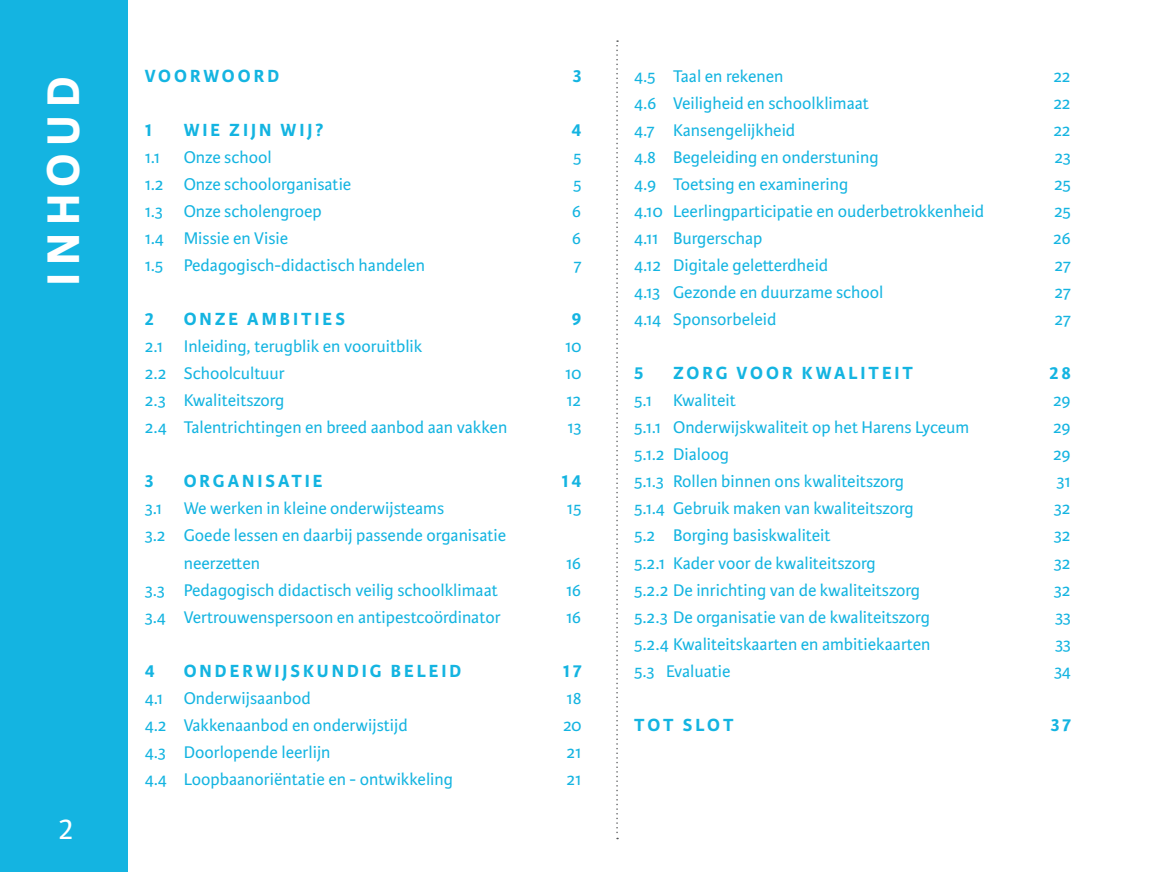
<style>
.page{position:relative;width:1149px;height:872px;background:#fff}
.page>*{position:absolute;margin:0;border:0;box-sizing:border-box;transform-origin:0 0}
.kop{font:700 48.75px "Karmina Sans";letter-spacing:.155em;color:#fff}
.kop-2{font:30.75px "Karmina Sans";color:#fff}
.kop-3{font:700 18.75px "Karmina Sans";letter-spacing:.155em;color:#14b4e1}
.body{font:18px "Karmina Sans";color:#14b4e1}
</style>
<div class="page">
<div style="left:0;top:0;width:128px;height:872px;background:#14b4e1"></div>
<svg style="left:616px;top:40px;width:2px;height:799px"></svg>
<p class="kop" style="left:35px;top:286px;width:211px;rotate:-90deg">INHOUD</p>
<p class="kop-2" style="left:59px;top:811px;width:16px">2</p>
<p class="kop-3" style="left:145px;top:65px;width:136px">VOORWOORD</p>
<p class="kop-3" style="left:572px;top:65px;width:10px">3</p>
<p class="kop-3" style="left:145px;top:119px;width:9px">1</p>
<p class="kop-3" style="left:184px;top:119px;width:141px">WIE ZIJN WIJ?</p>
<p class="kop-3" style="left:571px;top:119px;width:11px">4</p>
<p class="body" style="left:145px;top:147px;width:17px">1.1</p>
<p class="body" style="left:184px;top:147px;width:89px">Onze school</p>
<p class="body" style="left:573px;top:147px;width:10px">5</p>
<p class="body" style="left:145px;top:174px;width:208px">1.2 Onze schoolorganisatie</p>
<p class="body" style="left:573px;top:174px;width:10px">5</p>
<p class="body" style="left:145px;top:201px;width:178px">1.3 Onze scholengroep</p>
<p class="body" style="left:572px;top:201px;width:11px">6</p>
<p class="body" style="left:145px;top:228px;width:145px">1.4 Missie en Visie</p>
<p class="body" style="left:572px;top:228px;width:11px">6</p>
<p class="body" style="left:145px;top:255px;width:282px">1.5 Pedagogisch-didactisch handelen</p>
<p class="body" style="left:573px;top:255px;width:10px">7</p>
<p class="kop-3" style="left:145px;top:308px;width:11px">2</p>
<p class="kop-3" style="left:184px;top:308px;width:163px">ONZE AMBITIES</p>
<p class="kop-3" style="left:571px;top:308px;width:11px">9</p>
<p class="body" style="left:145px;top:336px;width:279px">2.1 Inleiding, terugblik en vooruitblik</p>
<p class="body" style="left:565px;top:336px;width:18px">10</p>
<p class="body" style="left:145px;top:363px;width:142px">2.2 Schoolcultuur</p>
<p class="body" style="left:565px;top:363px;width:18px">10</p>
<p class="body" style="left:145px;top:390px;width:141px">2.3 Kwaliteitszorg</p>
<p class="body" style="left:566px;top:390px;width:17px">12</p>
<p class="body" style="left:145px;top:417px;width:364px">2.4 Talentrichtingen en breed aanbod aan vakken</p>
<p class="body" style="left:567px;top:417px;width:16px">13</p>
<p class="kop-3" style="left:145px;top:470px;width:10px">3</p>
<p class="kop-3" style="left:184px;top:470px;width:140px">ORGANISATIE</p>
<p class="kop-3" style="left:561px;top:470px;width:21px">14</p>
<p class="body" style="left:145px;top:498px;width:301px">3.1 We werken in kleine onderwijsteams</p>
<p class="body" style="left:566px;top:498px;width:16px">15</p>
<p class="body" style="left:145px;top:525px;width:363px">3.2 Goede lessen en daarbij passende organisatie</p>
<p class="body" style="left:184px;top:552px;width:78px">neerzetten</p>
<p class="body" style="left:566px;top:552px;width:17px">16</p>
<p class="body" style="left:145px;top:579px;width:354px">3.3 Pedagogisch didactisch veilig schoolklimaat</p>
<p class="body" style="left:566px;top:579px;width:17px">16</p>
<p class="body" style="left:145px;top:606px;width:357px">3.4 Vertrouwenspersoon en antipestcoördinator</p>
<p class="body" style="left:566px;top:606px;width:17px">16</p>
<p class="kop-3" style="left:145px;top:659px;width:11px">4</p>
<p class="kop-3" style="left:184px;top:659px;width:279px">ONDERWIJSKUNDIG BELEID</p>
<p class="kop-3" style="left:563px;top:659px;width:20px">17</p>
<p class="body" style="left:145px;top:687px;width:167px">4.1 Onderwijsaanbod</p>
<p class="body" style="left:566px;top:687px;width:16px">18</p>
<p class="body" style="left:145px;top:714px;width:264px">4.2 Vakkenaanbod en onderwijstijd</p>
<p class="body" style="left:563px;top:714px;width:20px">20</p>
<p class="body" style="left:145px;top:741px;width:187px">4.3 Doorlopende leerlijn</p>
<p class="body" style="left:566px;top:741px;width:17px">21</p>
<p class="body" style="left:145px;top:768px;width:310px">4.4 Loopbaanoriëntatie en - ontwikkeling</p>
<p class="body" style="left:566px;top:768px;width:17px">21</p>
<p class="body" style="left:634px;top:66px;width:151px">4.5 Taal en rekenen</p>
<p class="body" style="left:1053px;top:66px;width:19px">22</p>
<p class="body" style="left:634px;top:93px;width:236px">4.6 Veiligheid en schoolklimaat</p>
<p class="body" style="left:1053px;top:93px;width:19px">22</p>
<p class="body" style="left:634px;top:120px;width:163px">4.7 Kansengelijkheid</p>
<p class="body" style="left:1053px;top:120px;width:19px">22</p>
<p class="body" style="left:634px;top:147px;width:246px">4.8 Begeleiding en onderstuning</p>
<p class="body" style="left:1054px;top:147px;width:18px">23</p>
<p class="body" style="left:634px;top:174px;width:216px">4.9 Toetsing en examinering</p>
<p class="body" style="left:1053px;top:174px;width:18px">25</p>
<p class="body" style="left:634px;top:201px;width:351px">4.10 Leerlingparticipatie en ouderbetrokkenheid</p>
<p class="body" style="left:1053px;top:201px;width:18px">25</p>
<p class="body" style="left:634px;top:228px;width:130px">4.11 Burgerschap</p>
<p class="body" style="left:1052px;top:228px;width:19px">26</p>
<p class="body" style="left:634px;top:255px;width:196px">4.12 Digitale geletterdheid</p>
<p class="body" style="left:1054px;top:255px;width:18px">27</p>
<p class="body" style="left:634px;top:282px;width:251px">4.13 Gezonde en duurzame school</p>
<p class="body" style="left:1054px;top:282px;width:18px">27</p>
<p class="body" style="left:634px;top:309px;width:144px">4.14 Sponsorbeleid</p>
<p class="body" style="left:1054px;top:309px;width:18px">27</p>
<p class="kop-3" style="left:634px;top:362px;width:11px">5</p>
<p class="kop-3" style="left:673px;top:362px;width:241px">ZORG VOOR KWALITEIT</p>
<p class="kop-3" style="left:1049px;top:362px;width:23px">28</p>
<p class="body" style="left:634px;top:390px;width:103px">5.1 Kwaliteit</p>
<p class="body" style="left:1052px;top:390px;width:19px">29</p>
<p class="body" style="left:634px;top:417px;width:337px">5.1.1 Onderwijskwaliteit op het Harens Lyceum</p>
<p class="body" style="left:1052px;top:417px;width:19px">29</p>
<p class="body" style="left:634px;top:444px;width:96px">5.1.2 Dialoog</p>
<p class="body" style="left:1052px;top:444px;width:19px">29</p>
<p class="body" style="left:634px;top:471px;width:271px">5.1.3 Rollen binnen ons kwaliteitszorg</p>
<p class="body" style="left:1056px;top:471px;width:16px">31</p>
<p class="body" style="left:634px;top:498px;width:281px">5.1.4 Gebruik maken van kwaliteitszorg</p>
<p class="body" style="left:1053px;top:498px;width:18px">32</p>
<p class="body" style="left:634px;top:525px;width:198px">5.2 Borging basiskwaliteit</p>
<p class="body" style="left:1053px;top:525px;width:18px">32</p>
<p class="body" style="left:634px;top:552px;width:243px">5.2.1 Kader voor de kwaliteitszorg</p>
<p class="body" style="left:1053px;top:552px;width:18px">32</p>
<p class="body" style="left:634px;top:579px;width:287px">5.2.2 De inrichting van de kwaliteitszorg</p>
<p class="body" style="left:1053px;top:579px;width:18px">32</p>
<p class="body" style="left:634px;top:606px;width:297px">5.2.3 De organisatie van de kwaliteitszorg</p>
<p class="body" style="left:1054px;top:606px;width:17px">33</p>
<p class="body" style="left:634px;top:633px;width:298px">5.2.4 Kwaliteitskaarten en ambitiekaarten</p>
<p class="body" style="left:1054px;top:633px;width:17px">33</p>
<p class="body" style="left:634px;top:660px;width:98px">5.3 Evaluatie</p>
<p class="body" style="left:1053px;top:660px;width:18px">34</p>
<p class="kop-3" style="left:634px;top:713px;width:101px">TOT SLOT</p>
<p class="kop-3" style="left:1050px;top:713px;width:22px">37</p>
</div>
